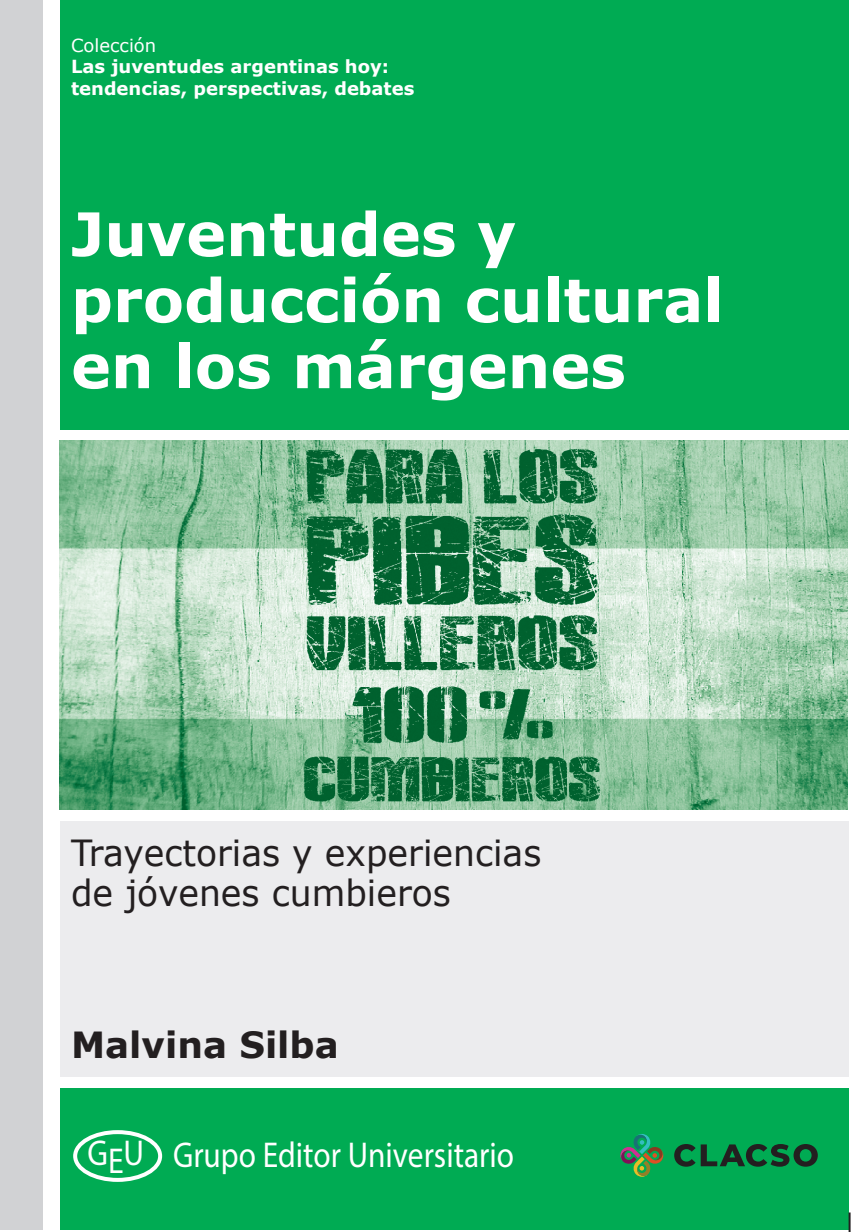
<style>
.page{position:relative;width:853px;height:1232px;background:#fff}
.page>*{position:absolute;margin:0;border:0;box-sizing:border-box;transform-origin:0 0}
.t1{font:700 60px/66px "Verdana";color:#fff}
.t2{font:36px/40px "Verdana";color:#231f20;scale:.96 1}
.t3{font:36px "Myriad Pro";color:#fff;scale:.87 1}
.t4{font:700 36px "Verdana";color:#231f20}
.t5{font:36px "Myriad Pro";color:#fff;scale:.88 1}
.t6{font:700 18px/21.6px "Verdana";color:#fff}
.t7{font:18px "Verdana";color:#fff}
</style>
<div class="page">
<div style="left:60px;top:0;width:788px;height:429px;background:#00ab53"></div>
<div style="left:0;top:0;width:43px;height:1229px;background:#d1d2d4"></div>
<div style="left:60px;top:820px;width:788px;height:256px;background:#ececee"></div>
<div style="left:60px;top:1087px;width:788px;height:142px;background:#00ab53"></div>
<div style="left:73px;top:1129px;width:89px;height:52px;border:4px solid #fff;border-radius:50%"></div>
<img style="left:60px;top:441px;width:787px;height:368px">
<svg style="left:848px;top:1212px;width:3px;height:20px"></svg>
<svg style="left:674px;top:1144px;width:143px;height:22px"></svg>
<svg style="left:620px;top:1134px;width:43px;height:42px"></svg>
<p class="t7" style="left:71px;top:33px;width:87px">Colección</p>
<p class="t6" style="left:71px;top:56px;width:345px">Las juventudes argentinas hoy: tendencias, perspectivas, debates</p>
<h1 class="t1" style="left:71px;top:200px;width:654px">Juventudes y producción cultural en los márgenes</h1>
<h2 class="t2" style="left:71px;top:831px;width:491px">Trayectorias y experiencias de jóvenes cumbieros</h2>
<h2 class="t4" style="left:71px;top:1019px;width:269px">Malvina Silba</h2>
<h2 class="t5" style="left:87px;top:1130px;width:66px">G UE</h2>
<h2 class="t3" style="left:173px;top:1132px;width:393px">Grupo Editor Universitario</h2>
</div>
